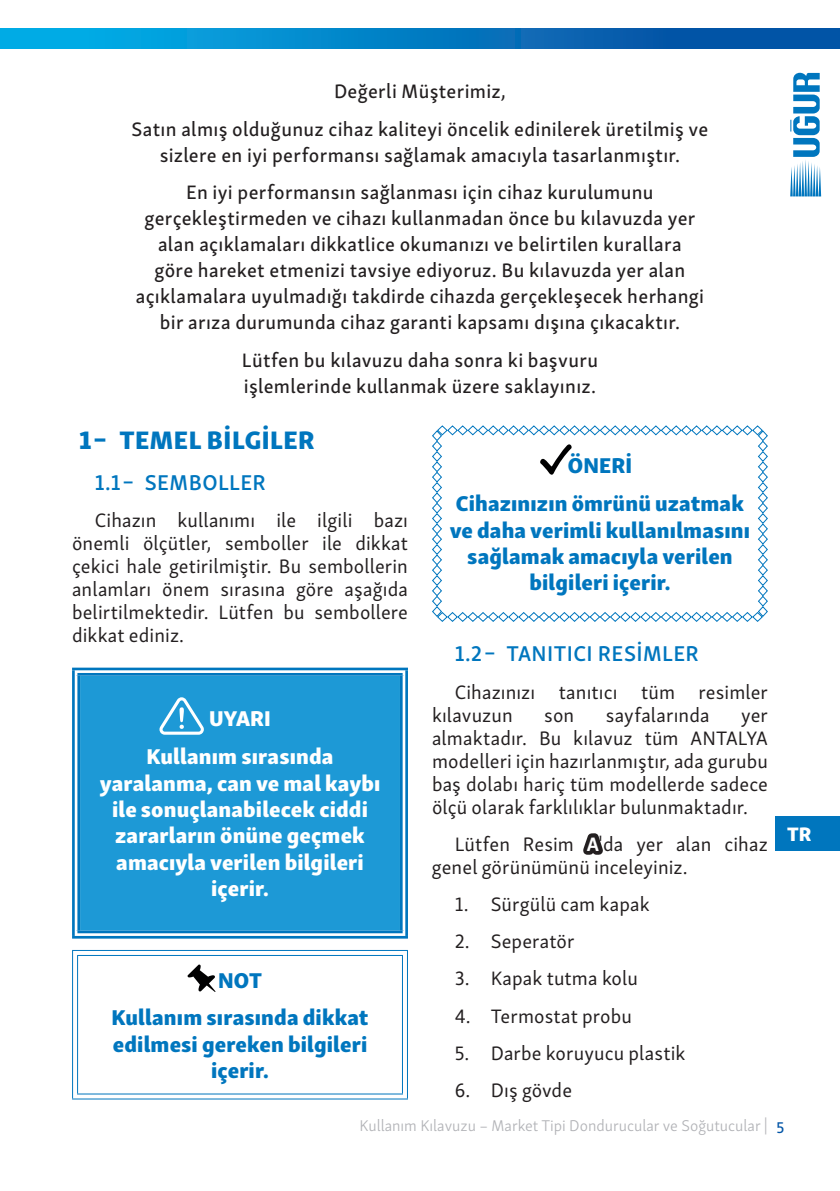
<style>
.page{position:relative;width:840px;height:1191px;background:#fff}
.page>*{position:absolute;margin:0;border:0;box-sizing:border-box;transform-origin:0 0}
.t1{font:26px "Skolar Sans Latn Eb";letter-spacing:.02em;color:#0076be}
.t2{font:22px/26.4px "Skolar Sans Latn Eb";letter-spacing:.01em;color:#0076be;text-align:center}
.t3{font:22px/26.4px "Skolar Sans Latn Eb";letter-spacing:.005em;color:#fff;text-align:center}
.t4{font:600 22px "Skolar Sans Latn";letter-spacing:.02em;color:#0076be}
.t5{font:20px/26px "Skolar Sans Latn Me";letter-spacing:.015em;color:#231f20;text-align:center}
.t6{font:20px/23px "Skolar Sans Latn";letter-spacing:.005em;color:#231f20;text-align:justify}
.t7{font:20px "Skolar Sans Latn Eb";color:#fff}
.t8{font:300 16px "Skolar Sans Latn";color:#b2b3b7}
.s1{font-weight:700}
.s2{font-family:"Skolar Sans Latn Me";font-weight:400;color:#0154a6}
</style>
<div class="page">
<svg style="left:790px;top:73px;width:30px;height:123px"></svg>
<div style="left:0;top:28px;width:839px;height:20px;background:linear-gradient(to right,#02b3eb,#05469b)"></div>
<div style="left:775px;top:816px;width:64px;height:35px;background:#0076be"></div>
<div style="left:76px;top:671px;width:328px;height:263px;background:#1d99d6"></div>
<svg style="left:75px;top:670px;width:330px;height:5px"></svg>
<div style="left:72px;top:675px;width:8px;height:255px;background:#fff"></div>
<svg style="left:402px;top:675px;width:2px;height:255px"></svg>
<svg style="left:75px;top:930px;width:330px;height:6px"></svg>
<hr style="left:72px;top:667px;width:336px;height:3px;background:#0076be">
<hr style="left:77px;top:673px;width:325px;height:2px;background:#0076be">
<hr style="left:72px;top:670px;width:3px;height:266px;background:#0076be">
<hr style="left:77px;top:675px;width:3px;height:255px;background:#0076be">
<hr style="left:400px;top:675px;width:2px;height:255px;background:#0076be">
<hr style="left:405px;top:670px;width:3px;height:266px;background:#0076be">
<hr style="left:77px;top:930px;width:325px;height:3px;background:#0076be">
<hr style="left:72px;top:936px;width:336px;height:2px;background:#0076be">
<svg style="left:73px;top:956px;width:1px;height:137px"></svg>
<svg style="left:73px;top:1093px;width:330px;height:5px"></svg>
<hr style="left:72px;top:950px;width:336px;height:1px;background:#0076be">
<hr style="left:77px;top:955px;width:326px;height:1px;background:#0076be">
<hr style="left:72px;top:951px;width:1px;height:147px;background:#0076be">
<hr style="left:77px;top:956px;width:1px;height:137px;background:#0076be">
<hr style="left:402px;top:956px;width:1px;height:137px;background:#0076be">
<hr style="left:407px;top:951px;width:1px;height:147px;background:#0076be">
<hr style="left:77px;top:1093px;width:326px;height:1px;background:#0076be">
<hr style="left:72px;top:1098px;width:336px;height:1px;background:#0076be">
<svg style="left:159px;top:697px;width:45px;height:37px"></svg>
<svg style="left:187px;top:964px;width:28px;height:28px"></svg>
<svg style="left:432px;top:425px;width:336px;height:197px"></svg>
<p class="t5" style="left:131px;top:71px;width:578px;line-height:37.4px">Değerli Müşterimiz,<br>Satın almış olduğunuz cihaz kaliteyi öncelik edinilerek üretilmiş ve</p>
<p class="t5" style="left:160px;top:135px;width:521px;line-height:37.4px">sizlere en iyi performansı sağlamak amacıyla tasarlanmıştır.<br>En iyi performansın sağlanması için cihaz kurulumunu</p>
<p class="t5" style="left:136px;top:204px;width:569px">gerçekleştirmeden ve cihazı kullanmadan önce bu kılavuzda yer alan açıklamaları dikkatlice okumanızı ve belirtilen kurallara<br>göre hareket etmenizi tavsiye ediyoruz. Bu kılavuzda yer alan açıklamalara uyulmadığı takdirde cihazda gerçekleşecek herhangi bir arıza durumunda cihaz garanti kapsamı dışına çıkacaktır.</p>
<p class="t5" style="left:242px;top:345px;width:357px;text-align:left">Lütfen bu kılavuzu daha sonra ki başvuru işlemlerinde kullanmak üzere saklayınız.</p>
<h1 class="t1" style="left:79px;top:418px;width:237px">1 – TEMEL BILGILER</h1>
<p class="t4" style="left:95px;top:465px;width:172px">1.1 – SEMBOLLER</p>
<p class="t6" style="left:72px;top:507px;width:337px;text-indent:23px">Cihazın kullanımı ile ilgili bazı önemli ölçütler, semboller ile dikkat çekici hale getirilmiştir. Bu sembollerin anlamları önem sırasına göre aşağıda belirtilmektedir. Lütfen bu sembollere dikkat ediniz.</p>
<p class="t3" style="left:146px;top:698px;width:188px;line-height:37.8px">UYARI<br>Kullanım sırasında</p>
<p class="t3" style="left:100px;top:767px;width:282px">yaralanma, can ve mal kaybı ile sonuçlanabilecek ciddi zararların önüne geçmek amacıyla verilen bilgileri içerir.</p>
<p class="t2" style="left:111px;top:959px;width:258px;line-height:37.8px">NOT<br>Kullanım sırasında dikkat</p>
<p class="t2" style="left:113px;top:1028px;width:256px">edilmesi gereken bilgileri içerir.</p>
<p class="t2" style="left:455px;top:445px;width:289px;line-height:37.8px">ÖNERİ<br>Cihazınızın ömrünü uzatmak</p>
<p class="t2" style="left:449px;top:514px;width:302px">ve daha verimli kullanılmasını sağlamak amacıyla verilen bilgileri içerir.</p>
<p class="t4" style="left:454px;top:636px;width:245px">1.2 – TANITICI RESIMLER</p>
<p class="t6" style="left:432px;top:678px;width:337px;text-indent:23px">Cihazınızı tanıtıcı tüm resimler kılavuzun</p>
<p class="t6" style="left:544px;top:701px;width:31px">son</p>
<p class="t6" style="left:605px;top:701px;width:105px">sayfalarında</p>
<p class="t6" style="left:432px;top:701px;width:337px;text-indent:309px">yer almaktadır. Bu kılavuz tüm ANTALYA modelleri için hazırlanmıştır, ada gurubu baş dolabı hariç tüm modellerde sadece ölçü olarak farklılıklar bulunmaktadır.</p>
<p class="t6" style="left:432px;top:831px;width:337px;text-indent:23px">Lütfen Resim <span class="s1">A</span>'da yer alan cihaz genel görünümünü inceleyiniz.</p>
<p class="t6" style="left:454px;top:891px;width:196px">1. Sürgülü cam kapak</p>
<p class="t6" style="left:454px;top:928px;width:121px">2. Seperatör</p>
<p class="t6" style="left:454px;top:965px;width:185px">3. Kapak tutma kolu</p>
<p class="t6" style="left:454px;top:1002px;width:179px">4. Termostat probu</p>
<p class="t6" style="left:454px;top:1039px;width:232px">5. Darbe koruyucu plastik</p>
<p class="t6" style="left:454px;top:1077px;width:119px">6. Dış gövde</p>
<p class="t7" style="left:786px;top:817px;width:26px">TR</p>
<p class="t8" style="left:359px;top:1113px;width:426px">Kullanım Kılavuzu – Market Tipi Dondurucular ve Soğutucular | <span class="s2">5</span></p>
</div>
